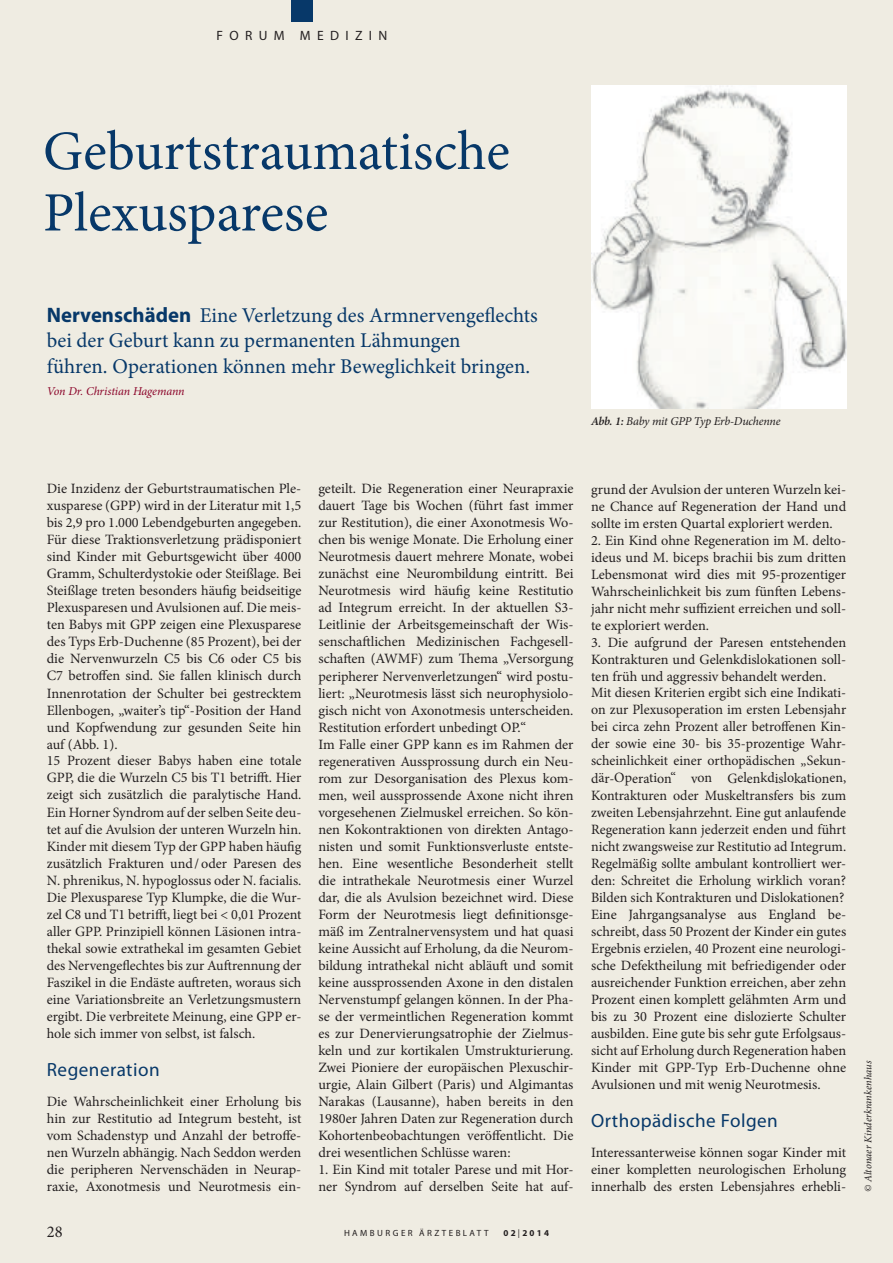
<style>
.page{position:relative;width:893px;height:1263px;background:#efece2}
.page>*{position:absolute;margin:0;border:0;box-sizing:border-box;transform-origin:0 0}
.t1{font:55.5px/61.5px "Minion Pro";color:#073869}
.t2{font:21px/25.5px "Minion Pro";color:#073869}
.t3{font:19.2px "Myriad Pro Regular OV TJNKFA";letter-spacing:.025em;color:#073869}
.t4{font:16.5px "Minion Pro";color:#231f20}
.t5{font:14.25px/17px "Minion Pro";color:#231f20}
.t6{font:13.5px "Myriad Pro Regular OV TJNKFA";letter-spacing:.47em;color:#231f20}
.t7{font:italic 12px "Minion Pro";letter-spacing:-.015em;color:#231f20}
.t8{font:italic 12px "Minion Pro";letter-spacing:-.01em;color:#8b0429}
.t9{font:italic 10.5px "Minion Pro";color:#231f20}
.t10{font:9px "Myriad Pro Regular OV TJNKFA";letter-spacing:.27em;color:#231f20}
.t11{font:9px "Myriad Pro Bold OV RJNKFA";letter-spacing:.25em;color:#231f20}
.s1{font-family:"Myriad Pro Bold OV RJNKFA"}
.s2{font-weight:600}
.s3{font-family:"Myriad Pro Regular OV TJNKFA"}
.s4{font-size:10.5px}
</style>
<div class="page">
<img style="left:591px;top:85px;width:255px;height:323px">
<div style="left:291px;top:0;width:22px;height:21px;background:#073869"></div>
<p class="t6" style="left:217px;top:27px;width:172px">FORUM MEDIZIN</p>
<h1 class="t1" style="left:43px;top:119px;width:468px">Geburtstraumatische<br>Plexusparese</h1>
<h2 class="t2" style="left:47px;top:302px;width:493px"><span class="s1">Nervenschäden</span> Eine Verletzung des Armnervengeflechts bei der Geburt kann zu permanenten Lähmungen<br>führen. Operationen können mehr Beweglichkeit bringen.</h2>
<p class="t8" style="left:47px;top:384px;width:139px">Von Dr. Christian Hagemann</p>
<p class="t7" style="left:591px;top:414px;width:191px"><span class="s2">Abb. 1:</span> Baby mit GPP Typ Erb-Duchenne</p>
<p class="t5" style="left:47px;top:480px;width:256px">Die Inzidenz der Geburtstraumatischen Ple&shy;xusparese (GPP) wird in der Literatur mit 1,5 bis 2,9 pro 1.000 Lebendgeburten angegeben.<br>Für diese Traktionsverletzung prädisponiert sind Kinder mit Geburtsgewicht über 4000<br>Gramm, Schulterdystokie oder Steißlage. Bei Steißlage treten besonders häufig beidseitige Plexusparesen und Avulsionen auf. Die meis&shy;ten Babys mit GPP zeigen eine Plexusparese des Typs Erb-Duchenne (85 Prozent), bei der die Nervenwurzeln C5 bis C6 oder C5 bis C7 betroffen sind. Sie fallen klinisch durch Innenrotation der Schulter bei gestrecktem Ellenbogen, „waiter’s tip“-Position der Hand und Kopfwendung zur gesunden Seite hin auf (Abb. 1).<br>15 Prozent dieser Babys haben eine totale GPP, die die Wurzeln C5 bis T1 betrifft. Hier zeigt sich zusätzlich die paralytische Hand.<br>Ein Horner Syndrom auf der selben Seite deu&shy;tet auf die Avulsion der unteren Wurzeln hin.<br>Kinder mit diesem Typ der GPP haben häufig zusätzlich Frakturen und / oder Paresen des N. phrenikus, N. hypoglossus oder N. facialis.<br>Die Plexusparese Typ Klumpke, die die Wur&shy;zel C8 und T1 betrifft, liegt bei &lt; 0,01 Prozent aller GPP. Prinzipiell können Läsionen intra&shy;thekal sowie extrathekal im gesamten Gebiet des Nervengeflechtes bis zur Auftrennung der Faszikel in die Endäste auftreten, woraus sich eine Variationsbreite an Verletzungsmustern ergibt. Die verbreitete Meinung, eine GPP er&shy;hole sich immer von selbst, ist falsch.</p>
<h3 class="t3" style="left:47px;top:1058px;width:114px">REGENERATION</h3>
<p class="t5" style="left:47px;top:1092px;width:256px;text-align:justify">Die Wahrscheinlichkeit einer Erholung bis hin zur Restitutio ad Integrum besteht, ist vom Schadenstyp und Anzahl der betroffe&shy;nen Wurzeln abhängig. Nach Seddon werden die peripheren Nervenschäden in Neurap&shy;raxie, Axonotmesis und Neurotmesis ein-</p>
<p class="t5" style="left:318px;top:480px;width:257px">geteilt. Die Regeneration einer Neurapraxie dauert Tage bis Wochen (führt fast immer zur Restitution), die einer Axonotmesis Wo&shy;chen bis wenige Monate. Die Erholung einer Neurotmesis dauert mehrere Monate, wobei zunächst eine Neurombildung eintritt. Bei Neurotmesis wird häufig keine Restitutio ad Integrum erreicht. In der aktuellen S3- Leitlinie der Arbeitsgemeinschaft der Wis&shy;senschaftlichen Medizinischen Fachgesell&shy;schaften (AWMF) zum Thema „Versorgung peripherer Nervenverletzungen“ wird postu&shy;liert: „Neurotmesis lässt sich neurophysiolo&shy;gisch nicht von Axonotmesis unterscheiden.<br>Restitution erfordert unbedingt OP.“<br>Im Falle einer GPP kann es im Rahmen der regenerativen Aussprossung durch ein Neu&shy;rom zur Desorganisation des Plexus kom&shy;men, weil aussprossende Axone nicht ihren vorgesehenen Zielmuskel erreichen. So kön&shy;nen Kokontraktionen von direkten Antago&shy;nisten und somit Funktionsverluste entste&shy;hen. Eine wesentliche Besonderheit stellt die intrathekale Neurotmesis einer Wurzel dar, die als Avulsion bezeichnet wird. Diese Form der Neurotmesis liegt definitionsge&shy;mäß im Zentralnervensystem und hat quasi keine Aussicht auf Erholung, da die Neurom&shy;bildung intrathekal nicht abläuft und somit keine aussprossenden Axone in den distalen Nervenstumpf gelangen können. In der Pha&shy;se der vermeintlichen Regeneration kommt es zur Denervierungsatrophie der Zielmus&shy;keln und zur kortikalen Umstrukturierung.<br>Zwei Pioniere der europäischen Plexuschir&shy;urgie, Alain Gilbert (Paris) und Algimantas Narakas (Lausanne), haben bereits in den 1980er Jahren Daten zur Regeneration durch Kohortenbeobachtungen veröffentlicht. Die drei wesentlichen Schlüsse waren:</p>
<p class="t5" style="left:318px;top:1160px;width:257px">1. Ein Kind mit totaler Parese und mit Hor&shy;ner Syndrom auf derselben Seite hat auf-</p>
<p class="t4" style="left:47px;top:1221px;width:17px">28</p>
<p class="t10" style="left:344px;top:1227px;width:146px">HAMBURGER ÄRZTEBLATT</p>
<p class="t11" style="left:503px;top:1227px;width:47px">02<span class="s3">|</span>2014</p>
<p class="t5" style="left:591px;top:480px;width:257px;text-align:justify">grund der Avulsion der unteren Wurzeln kei&shy;ne Chance auf Regeneration der Hand und sollte im ersten Quartal exploriert werden.</p>
<p class="t5" style="left:591px;top:531px;width:257px;text-align:justify">2. Ein Kind ohne Regeneration im M. delto&shy;ideus und M. biceps brachii bis zum dritten Lebensmonat wird dies mit 95-prozentiger Wahrscheinlichkeit bis zum fünften Lebens&shy;jahr nicht mehr suffizient erreichen und soll&shy;te exploriert werden.</p>
<p class="t5" style="left:591px;top:633px;width:257px">3. Die aufgrund der Paresen entstehenden Kontrakturen und Gelenkdislokationen soll&shy;ten früh und aggressiv behandelt werden.<br>Mit diesen Kriterien ergibt sich eine Indikati&shy;on zur Plexusoperation im ersten Lebensjahr bei circa zehn Prozent aller betroffenen Kin&shy;der sowie eine 30- bis 35-prozentige Wahr&shy;scheinlichkeit einer orthopädischen „Sekun&shy;där-Operation“ von Gelenkdislokationen, Kontrakturen oder Muskeltransfers bis zum zweiten Lebensjahrzehnt. Eine gut anlaufende Regeneration kann jederzeit enden und führt nicht zwangsweise zur Restitutio ad Integrum.<br>Regelmäßig sollte ambulant kontrolliert wer&shy;den: Schreitet die Erholung wirklich voran?<br>Bilden sich Kontrakturen und Dislokationen?<br>Eine Jahrgangsanalyse aus England be&shy;schreibt, dass 50 Prozent der Kinder ein gutes Ergebnis erzielen, 40 Prozent eine neurologi&shy;sche Defektheilung mit befriedigender oder ausreichender Funktion erreichen, aber zehn Prozent einen komplett gelähmten Arm und bis zu 30 Prozent eine dislozierte Schulter ausbilden. Eine gute bis sehr gute Erfolgsaus&shy;sicht auf Erholung durch Regeneration haben Kinder mit GPP-Typ Erb-Duchenne ohne Avulsionen und mit wenig Neurotmesis.</p>
<h3 class="t3" style="left:591px;top:1109px;width:188px">ORTHOPÄDISCHE FOLGEN</h3>
<p class="t5" style="left:591px;top:1143px;width:257px;text-align:justify">Interessanterweise können sogar Kinder mit einer kompletten neurologischen Erholung innerhalb des ersten Lebensjahres erhebli-</p>
<p class="t9" style="left:862px;top:1192px;width:133px;rotate:-90deg">© Altonaer Kinderkrankenhaus</p>
<p class="t7" style="left:863px;top:1191px;width:51px;rotate:-90deg"><span class="s4">©</span> Fotilia –</p>
</div>
